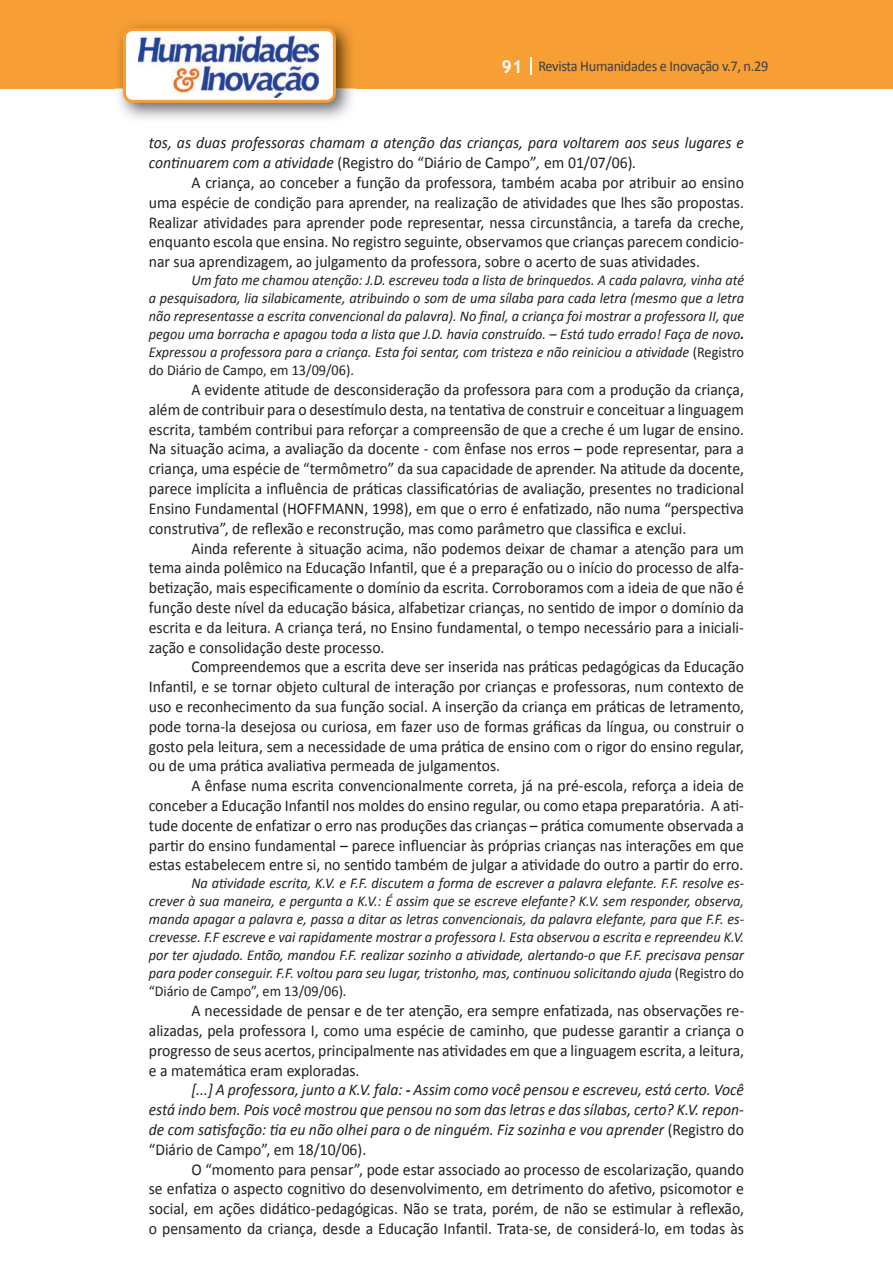
<style>
.page{position:relative;width:893px;height:1263px;background:#fff}
.page>*{position:absolute;margin:0;border:0;box-sizing:border-box;transform-origin:0 0}
.t1{font:16.5px/19.8px "Calibri";color:#231f20;text-align:justify;scale:.95 1}
.t2{font:italic 16.5px/19.8px "Calibri";color:#231f20;scale:.95 1}
.t3{font:italic 15px/18px "Calibri";color:#231f20;text-align:justify;scale:.95 1}
.t4{font:15px "Calibri";letter-spacing:-.02em;color:#3e3e3f;scale:.95 1}
.s1{font-family:"Trebuchet MS";font-weight:700;font-size:18px;color:#fff}
.s2{font-style:normal}
.s3{font-weight:700}
</style>
<div class="page">
<div style="left:0;top:0;width:893px;height:88px;background:#f79e34"></div>
<svg style="left:530px;top:57px;width:2px;height:18px"></svg>
<img style="left:115px;top:24px;width:241px;height:95px">
<svg style="left:123px;top:28px;width:213px;height:75px"></svg>
<p class="t4" style="left:501px;top:57px;width:282px"><span class="s1">91</span> Revista Humanidades e Inovação v.7, n.29</p>
<p class="t2" style="left:149px;top:132px;width:628px">tos, as duas professoras chamam a atenção das crianças, para voltarem aos seus lugares e continuarem com a atividade <span class="s2">(Registro do “Diário de Campo”</span>, <span class="s2">em 01/07/06)</span>.</p>
<p class="t1" style="left:149px;top:173px;width:628px;text-indent:43px">A criança, ao conceber a função da professora, também acaba por atribuir ao ensino uma espécie de condição para aprender, na realização de atividades que lhes são propostas.<br>Realizar atividades para aprender pode representar, nessa circunstância, a tarefa da creche, enquanto escola que ensina. No registro seguinte, observamos que crianças parecem condicio&shy;nar sua aprendizagem, ao julgamento da professora, sobre o acerto de suas atividades.</p>
<p class="t3" style="left:149px;top:271px;width:628px;text-indent:43px">Um fato me chamou atenção: J.D. escreveu toda a lista de brinquedos. A cada palavra, vinha até a pesquisadora, lia silabicamente, atribuindo o som de uma sílaba para cada letra (mesmo que a letra não representasse a escrita convencional da palavra). No final, a criança foi mostrar a professora II, que pegou uma borracha e apagou toda a lista que J.D. havia construído. – Está tudo errado! Faça de novo<span class="s3">.<br></span>Expressou a professora para a criança. Esta foi sentar, com tristeza e não reiniciou a atividade <span class="s2">(Registro do Diário de Campo, em 13/09/06).</span></p>
<p class="t1" style="left:149px;top:380px;width:628px;text-indent:43px">A evidente atitude de desconsideração da professora para com a produção da criança, além de contribuir para o desestímulo desta, na tentativa de construir e conceituar a linguagem escrita, também contribui para reforçar a compreensão de que a creche é um lugar de ensino.<br>Na situação acima, a avaliação da docente - com ênfase nos erros – pode representar, para a criança, uma espécie de “termômetro” da sua capacidade de aprender. Na atitude da docente, parece implícita a influência de práticas classificatórias de avaliação, presentes no tradicional Ensino Fundamental (HOFFMANN, 1998), em que o erro é enfatizado, não numa “perspectiva construtiva”, de reflexão e reconstrução, mas como parâmetro que classifica e exclui.</p>
<p class="t1" style="left:149px;top:538px;width:628px;text-indent:43px">Ainda referente à situação acima, não podemos deixar de chamar a atenção para um tema ainda polêmico na Educação Infantil, que é a preparação ou o início do processo de alfa&shy;betização, mais especificamente o domínio da escrita. Corroboramos com a ideia de que não é função deste nível da educação básica, alfabetizar crianças, no sentido de impor o domínio da escrita e da leitura. A criança terá, no Ensino fundamental, o tempo necessário para a iniciali&shy;zação e consolidação deste processo.</p>
<p class="t1" style="left:149px;top:657px;width:628px;text-indent:43px">Compreendemos que a escrita deve ser inserida nas práticas pedagógicas da Educação Infantil, e se tornar objeto cultural de interação por crianças e professoras, num contexto de uso e reconhecimento da sua função social. A inserção da criança em práticas de letramento, pode torna-la desejosa ou curiosa, em fazer uso de formas gráficas da língua, ou construir o gosto pela leitura, sem a necessidade de uma prática de ensino com o rigor do ensino regular, ou de uma prática avaliativa permeada de julgamentos.</p>
<p class="t1" style="left:149px;top:776px;width:628px;text-indent:43px">A ênfase numa escrita convencionalmente correta, já na pré-escola, reforça a ideia de conceber a Educação Infantil nos moldes do ensino regular, ou como etapa preparatória. A ati&shy;tude docente de enfatizar o erro nas produções das crianças – prática comumente observada a partir do ensino fundamental – parece influenciar às próprias crianças nas interações em que estas estabelecem entre si, no sentido também de julgar a atividade do outro a partir do erro.</p>
<p class="t3" style="left:149px;top:874px;width:628px;text-indent:43px">Na atividade escrita, K.V. e F.F. discutem a forma de escrever a palavra elefante. F.F. resolve es&shy;crever à sua maneira, e pergunta a K.V.: É assim que se escreve elefante? K.V. sem responder, observa, manda apagar a palavra e, passa a ditar as letras convencionais, da palavra elefante, para que F.F. es&shy;crevesse. F.F escreve e vai rapidamente mostrar a professora I. Esta observou a escrita e repreendeu K.V. por ter ajudado. Então, mandou F.F. realizar sozinho a atividade, alertando-o que F.F. precisava pensar para poder conseguir. F.F. voltou para seu lugar, tristonho, mas, continuou solicitando ajuda <span class="s2">(Registro do “Diário de Campo”, em 13/09/06).</span></p>
<p class="t1" style="left:149px;top:1001px;width:628px;text-indent:43px">A necessidade de pensar e de ter atenção, era sempre enfatizada, nas observações re&shy;alizadas, pela professora I, como uma espécie de caminho, que pudesse garantir a criança o progresso de seus acertos, principalmente nas atividades em que a linguagem escrita, a leitura, e a matemática eram exploradas.</p>
<p class="t2" style="left:149px;top:1079px;width:628px;text-align:justify;text-indent:43px">[...] A professora, junto a K.V. fala: <span class="s3">-</span> Assim como você pensou e escreveu, está certo. Você está indo bem. Pois você mostrou que pensou no som das letras e das sílabas, certo? K.V. repon&shy;de com satisfação: tia eu não olhei para o de ninguém. Fiz sozinha e vou aprender <span class="s2">(Registro do “Diário de Campo”, em 18/10/06).</span></p>
<p class="t1" style="left:149px;top:1159px;width:628px;text-indent:43px">O “momento para pensar”, pode estar associado ao processo de escolarização, quando se enfatiza o aspecto cognitivo do desenvolvimento, em detrimento do afetivo, psicomotor e social, em ações didático-pedagógicas. Não se trata, porém, de não se estimular à reflexão, o pensamento da criança, desde a Educação Infantil. Trata-se, de considerá-lo, em todas às</p>
</div>
